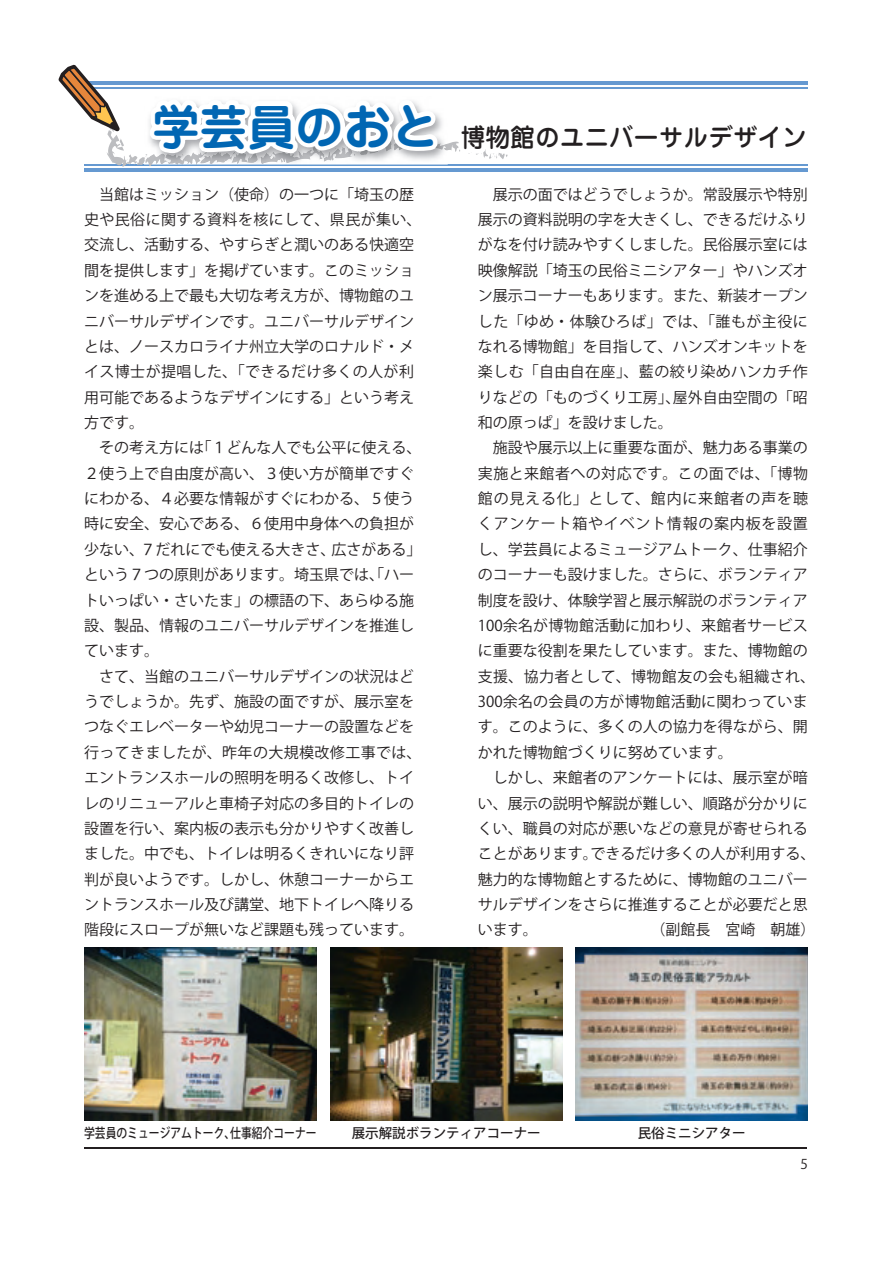
<style>
.page{position:relative;width:893px;height:1263px;background:#fff}
.page>*{position:absolute;margin:0;border:0;box-sizing:border-box;transform-origin:0 0}
.t1{font:500 25.5px "Jun 34 Pro";color:#231f20}
.t2{font:15px/25.3px "Koz Go Std";color:#231f20}
.t3{font:500 13.5px "Koz Go Pro";color:#231f20;scale:.8 1}
.t4{font:500 13.5px "Koz Go Pro";color:#231f20}
.t5{font:13.5px "Koz Go Std";color:#231f20}
.s1{font-family:"Jun 501 Pro";font-weight:700;font-size:47.85px;color:#0166b3}
</style>
<div class="page">
<hr style="left:84px;top:1148px;width:723px;height:1px;background:#231f20">
<img style="left:84px;top:947px;width:233px;height:173px">
<img style="left:330px;top:947px;width:233px;height:173px">
<img style="left:575px;top:947px;width:233px;height:173px">
<hr style="left:84px;top:168px;width:724px;height:4px;background:#6599d1">
<svg style="left:58px;top:65px;width:750px;height:102px"></svg>
<h1 class="t1" style="left:152px;top:117px;width:657px"><span class="s1">学芸員のおと</span> 博物館のユニバーサルデザイン</h1>
<p class="t2" style="left:84px;top:182px;width:339px">　当館はミッション（使命）の一つに「埼玉の歴史や民俗に関する資料を核にして、県民が集い、交流し、活動する、やすらぎと潤いのある快適空間を提供します」を掲げています。このミッションを進める上で最も大切な考え方が、博物館のユニバーサルデザインです。ユニバーサルデザインとは、ノースカロライナ州立大学のロナルド・メイス博士が提唱した、「できるだけ多くの人が利用可能であるようなデザインにする」という考え方です。<br>　その考え方には「１どんな人でも公平に使える、<br>２使う上で自由度が高い、３使い方が簡単ですぐにわかる、４必要な情報がすぐにわかる、５使う時に安全、安心である、６使用中身体への負担が少ない、７だれにでも使える大きさ、広さがある」という７つの原則があります。埼玉県では、「ハートいっぱい・さいたま」の標語の下、あらゆる施設、製品、情報のユニバーサルデザインを推進しています。<br>　さて、当館のユニバーサルデザインの状況はどうでしょうか。先ず、施設の面ですが、展示室をつなぐエレベーターや幼児コーナーの設置などを行ってきましたが、昨年の大規模改修工事では、エントランスホールの照明を明るく改修し、トイレのリニューアルと車椅子対応の多目的トイレの設置を行い、案内板の表示も分かりやすく改善しました。中でも、トイレは明るくきれいになり評判が良いようです。しかし、休憩コーナーからエントランスホール及び講堂、地下トイレへ降りる階段にスロープが無いなど課題も残っています。</p>
<p class="t2" style="left:478px;top:182px;width:339px">　展示の面ではどうでしょうか。常設展示や特別展示の資料説明の字を大きくし、できるだけふりがなを付け読みやすくしました。民俗展示室には映像解説「埼玉の民俗ミニシアター」やハンズオン展示コーナーもあります。また、新装オープンした「ゆめ・体験ひろば」では、「誰もが主役になれる博物館」を目指して、ハンズオンキットを楽しむ「自由自在座」、藍の絞り染めハンカチ作りなどの「ものづくり工房」、屋外自由空間の「昭和の原っぱ」を設けました。<br>　施設や展示以上に重要な面が、魅力ある事業の実施と来館者への対応です。この面では、「博物館の見える化」として、館内に来館者の声を聴くアンケート箱やイベント情報の案内板を設置し、学芸員によるミュージアムトーク、仕事紹介のコーナーも設けました。さらに、ボランティア制度を設け、体験学習と展示解説のボランティア<br>100余名が博物館活動に加わり、来館者サービスに重要な役割を果たしています。また、博物館の支援、協力者として、博物館友の会も組織され、<br>300余名の会員の方が博物館活動に関わっています。このように、多くの人の協力を得ながら、開かれた博物館づくりに努めています。<br>　しかし、来館者のアンケートには、展示室が暗い、展示の説明や解説が難しい、順路が分かりにくい、職員の対応が悪いなどの意見が寄せられることがあります。できるだけ多くの人が利用する、魅力的な博物館とするために、博物館のユニバーサルデザインをさらに推進することが必要だと思います。</p>
<p class="t2" style="left:650px;top:918px;width:166px">（副館長　宮崎　朝雄）</p>
<p class="t3" style="left:84px;top:1125px;width:292px">学芸員のミュージアムトーク、仕事紹介コーナー</p>
<p class="t4" style="left:352px;top:1125px;width:190px">展示解説ボランティアコーナー</p>
<p class="t4" style="left:638px;top:1125px;width:109px">民俗ミニシアター</p>
<p class="t5" style="left:800px;top:1155px;width:9px">5</p>
</div>
